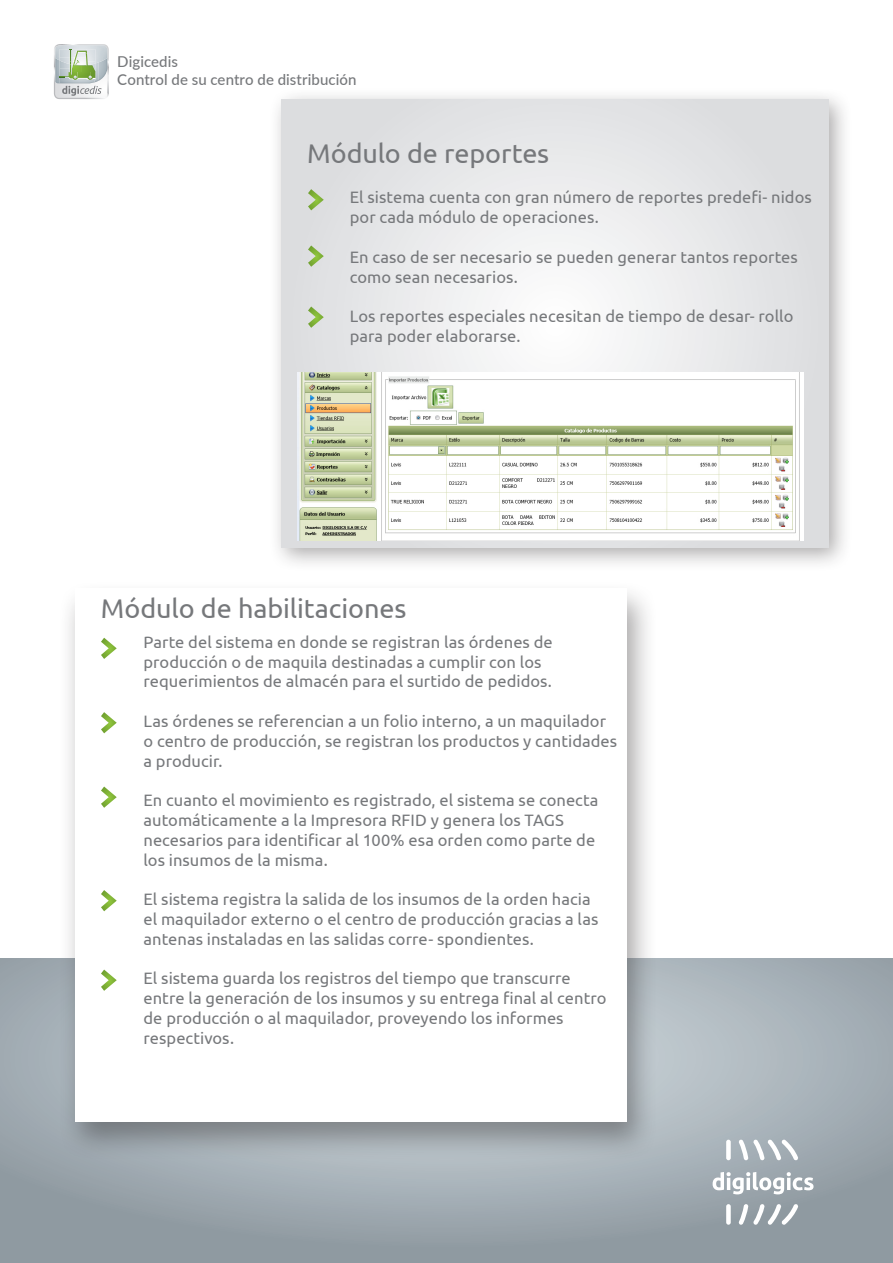
<style>
.page{position:relative;width:893px;height:1263px;background:#fff}
.page>*{position:absolute;margin:0;border:0;box-sizing:border-box;transform-origin:0 0}
.t1{font:27px "Ubuntu";letter-spacing:-.005em;color:#76787b}
.t2{font:16.5px/19.8px "Ubuntu";letter-spacing:.005em;color:#76787b}
.t3{font:500 15px "Lato";letter-spacing:.005em;color:#76787b}
</style>
<div class="page">
<svg style="left:0;top:959px;width:893px;height:304px;background:#9ea8af"></svg>
<div style="left:58px;top:580px;width:600px;height:581px;background:#231f20;opacity:.4"></div>
<div style="left:75px;top:588px;width:552px;height:533px;background:#fff"></div>
<svg style="left:101px;top:638px;width:16px;height:21px"></svg>
<svg style="left:101px;top:712px;width:16px;height:21px"></svg>
<svg style="left:101px;top:786px;width:16px;height:22px"></svg>
<svg style="left:101px;top:890px;width:16px;height:21px"></svg>
<svg style="left:101px;top:969px;width:16px;height:22px"></svg>
<div style="left:269px;top:87px;width:584px;height:485px;background:#231f20;opacity:.38"></div>
<svg style="left:282px;top:100px;width:546px;height:447px"></svg>
<svg style="left:308px;top:189px;width:16px;height:21px"></svg>
<svg style="left:308px;top:245px;width:16px;height:22px"></svg>
<svg style="left:308px;top:306px;width:16px;height:22px"></svg>
<div style="left:726px;top:1204px;width:5px;height:21px;background:#fff;border-radius:2px"></div>
<svg style="left:738px;top:1204px;width:60px;height:21px"></svg>
<svg style="left:713px;top:1172px;width:100px;height:22px"></svg>
<div style="left:726px;top:1140px;width:5px;height:20px;background:#fff;border-radius:2px"></div>
<svg style="left:738px;top:1140px;width:60px;height:20px"></svg>
<svg style="left:54px;top:44px;width:55px;height:55px;background:#c5cfc4"></svg>
<img style="left:298px;top:373px;width:506px;height:167px">
<p class="t3" style="left:117px;top:50px;width:62px">Digicedis</p>
<p class="t3" style="left:117px;top:68px;width:241px">Control de su centro de distribución</p>
<p class="t1" style="left:307px;top:137px;width:244px">Módulo de reportes</p>
<p class="t2" style="left:350px;top:187px;width:464px">El sistema cuenta con gran número de reportes predefi- nidos por cada módulo de operaciones.</p>
<p class="t2" style="left:350px;top:247px;width:450px">En caso de ser necesario se pueden generar tantos reportes como sean necesarios.</p>
<p class="t2" style="left:350px;top:306px;width:445px">Los reportes especiales necesitan de tiempo de desar- rollo para poder elaborarse.</p>
<p class="t1" style="left:101px;top:592px;width:307px">Módulo de habilitaciones</p>
<p class="t2" style="left:144px;top:631px;width:411px">Parte del sistema en donde se registran las órdenes de producción o de maquila destinadas a cumplir con los requerimientos de almacén para el surtido de pedidos.</p>
<p class="t2" style="left:144px;top:711px;width:475px">Las órdenes se referencian a un folio interno, a un maquilador o centro de producción, se registran los productos y cantidades a producir.</p>
<p class="t2" style="left:144px;top:790px;width:456px">En cuanto el movimiento es registrado, el sistema se conecta automáticamente a la Impresora RFID y genera los TAGS necesarios para identificar al 100% esa orden como parte de los insumos de la misma.</p>
<p class="t2" style="left:144px;top:889px;width:456px">El sistema registra la salida de los insumos de la orden hacia el maquilador externo o el centro de producción gracias a las antenas instaladas en las salidas corre- spondientes.</p>
<p class="t2" style="left:144px;top:968px;width:464px">El sistema guarda los registros del tiempo que transcurre entre la generación de los insumos y su entrega final al centro de producción o al maquilador, proveyendo los informes respectivos.</p>
</div>
